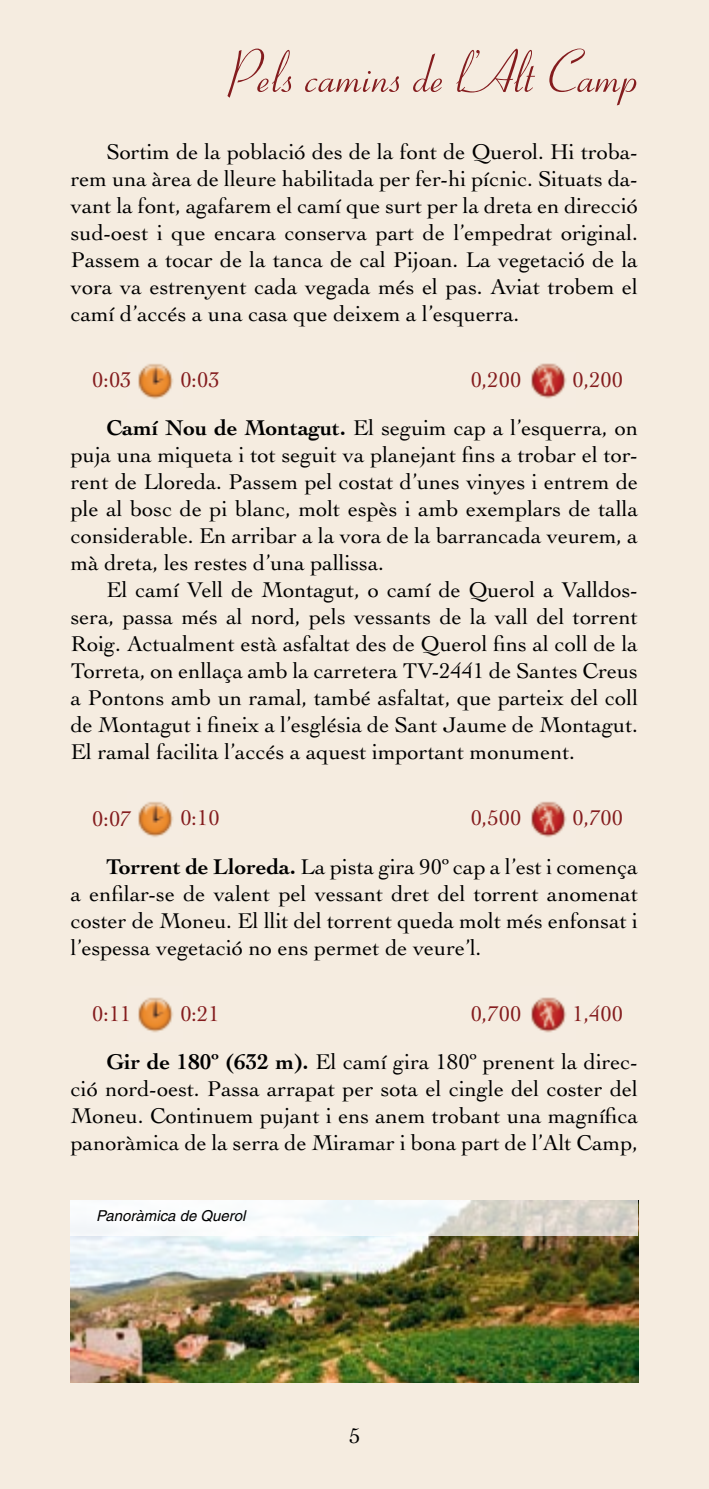
<style>
.page{position:relative;width:709px;height:1489px;background:#fff}
.page>*{position:absolute;margin:0;border:0;box-sizing:border-box;transform-origin:0 0}
.t1{font:60px "Coronet";color:#841c1e}
.t2{font:22.5px/27px "Cochin";color:#000;text-align:justify}
.t3{font:22.5px "Cochin";color:#841c1e}
.t4{font:italic 15px "Helvetica";color:#000}
.s1{color:#841c1e}
.s2{font-weight:700}
</style>
<div class="page">
<div style="left:0;top:0;width:709px;height:1488px;background:#f5ece0"></div>
<img style="left:520px;top:352px;width:55px;height:55px">
<img style="left:127px;top:352px;width:56px;height:56px">
<img style="left:520px;top:790px;width:55px;height:56px">
<img style="left:127px;top:790px;width:56px;height:56px">
<img style="left:520px;top:986px;width:55px;height:55px">
<img style="left:127px;top:986px;width:56px;height:55px">
<img style="left:71px;top:1235px;width:567px;height:147px">
<svg style="left:71px;top:1200px;width:567px;height:35px"></svg>
<svg style="left:349px;top:1427px;width:10px;height:15px"></svg>
<h1 class="t1" style="left:227px;top:36px;width:412px">Pels camins de l’Alt Camp</h1>
<p class="t2" style="left:71px;top:138px;width:569px;text-indent:35px">Sortim de la població des de la font de Querol. Hi troba&shy;rem una àrea de lleure habilitada per fer-hi pícnic. Situats da&shy;vant la font, agafarem el camí que surt per la dreta en direcció sud-oest i que encara conserva part de l’empedrat original.<br>Passem a tocar de la tanca de cal Pijoan. La vegetació de la vora va estrenyent cada vegada més el pas. Aviat trobem el camí d’accés a una casa que deixem a l’esquerra.</p>
<p class="t2" style="left:106px;top:355px;width:533px;line-height:48.2px;text-indent:466px"><span class="s1">0,200<br></span><span class="s2">Camí Nou de Montagut.</span> El seguim cap a l’esquerra, on</p>
<p class="t2" style="left:71px;top:441px;width:568px">puja una miqueta i tot seguit va planejant fins a trobar el tor&shy;rent de Lloreda. Passem pel costat d’unes vinyes i entrem de ple al bosc de pi blanc, molt espès i amb exemplars de talla considerable. En arribar a la vora de la barrancada veurem, a mà dreta, les restes d’una pallissa.</p>
<p class="t2" style="left:71px;top:576px;width:569px;text-indent:35px">El camí Vell de Montagut, o camí de Querol a Valldos&shy;sera, passa més al nord, pels vessants de la vall del torrent Roig. Actualment està asfaltat des de Querol fins al coll de la Torreta, on enllaça amb la carretera TV-2441 de Santes Creus a Pontons amb un ramal, també asfaltat, que parteix del coll de Montagut i fineix a l’església de Sant Jaume de Montagut.<br>El ramal facilita l’accés a aquest important monument.</p>
<p class="t3" style="left:92px;top:367px;width:40px">0:03</p>
<p class="t3" style="left:180px;top:367px;width:40px">0:03</p>
<p class="t3" style="left:471px;top:367px;width:52px">0,200</p>
<p class="t2" style="left:106px;top:794px;width:533px;line-height:48.2px;text-indent:466px"><span class="s1">0,700<br></span><span class="s2">Torrent de Lloreda.</span> La pista gira 90º cap a l’est i comença</p>
<p class="t2" style="left:71px;top:879px;width:568px">a enfilar-se de valent pel vessant dret del torrent anomenat coster de Moneu. El llit del torrent queda molt més enfonsat i l’espessa vegetació no ens permet de veure’l.</p>
<p class="t3" style="left:92px;top:805px;width:41px">0:07</p>
<p class="t3" style="left:180px;top:805px;width:41px">0:10</p>
<p class="t3" style="left:470px;top:805px;width:52px">0,500</p>
<p class="t2" style="left:106px;top:989px;width:533px;line-height:48.2px;text-indent:466px"><span class="s1">1,400<br></span><span class="s2">Gir de 180º (632 m).</span> El camí gira 180º prenent la direc-</p>
<p class="t2" style="left:71px;top:1074px;width:568px">ció nord-oest. Passa arrapat per sota el cingle del coster del Moneu. Continuem pujant i ens anem trobant una magnífica panoràmica de la serra de Miramar i bona part de l’Alt Camp,</p>
<p class="t3" style="left:92px;top:1000px;width:41px">0:11</p>
<p class="t3" style="left:180px;top:1000px;width:41px">0:21</p>
<p class="t3" style="left:470px;top:1000px;width:52px">0,700</p>
<p class="t4" style="left:96px;top:1206px;width:151px">Panoràmica de Querol</p>
</div>
